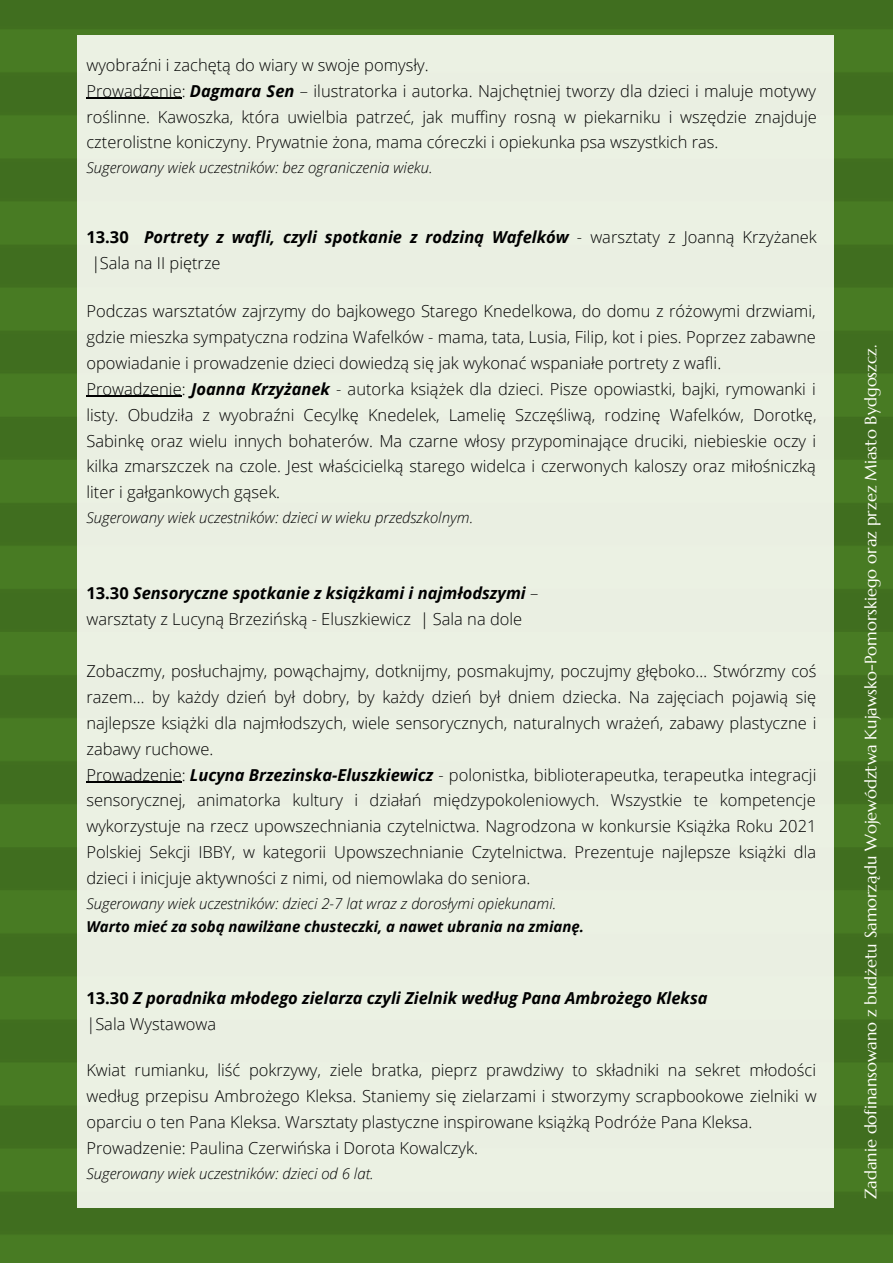
<style>
.page{position:relative;width:893px;height:1264px;background:#fff}
.page>*{position:absolute;margin:0;border:0;box-sizing:border-box;transform-origin:0 0}
.t1{font:300 16.5px/25.8px "Open Sans";color:#000;text-align:justify}
.t2{font:italic 700 16.5px/25.8px "Open Sans";color:#000}
.t3{font:16.5px "Marcellus";color:#fffffa}
.t4{font:italic 300 15px "Open Sans";color:#000}
.t5{font:italic 700 15px "Open Sans";color:#000}
.s1{font-weight:700;font-style:italic}
.s2{font-style:normal}
.s3{font-weight:300;font-style:normal}
.s4{font-weight:300}
.s5{font-style:italic}
</style>
<div class="page">
<img style="left:0;top:0;width:892px;height:1262px">
<div style="left:77px;top:35px;width:756px;height:1172px;background:#ebf0e3"></div>
<hr style="left:86px;top:98px;width:96px;height:1px;background:#000">
<hr style="left:86px;top:396px;width:96px;height:1px;background:#000">
<hr style="left:86px;top:781px;width:96px;height:1px;background:#000">
<p class="t1" style="left:86px;top:52px;width:344px">wyobraźni i zachętą do wiary w swoje pomysły.</p>
<p class="t1" style="left:86px;top:77px;width:731px">Prowadzenie: <span class="s1">Dagmara Sen</span> – ilustratorka i autorka. Najchętniej tworzy dla dzieci i maluje motywy roślinne. Kawoszka, która uwielbia patrzeć, jak muffiny rosną w piekarniku i wszędzie znajduje czterolistne koniczyny. Prywatnie żona, mama córeczki i opiekunka psa wszystkich ras.</p>
<p class="t4" style="left:86px;top:157px;width:348px">Sugerowany wiek uczestników: bez ograniczenia wieku.</p>
<p class="t2" style="left:86px;top:224px;width:731px"><span class="s2">13.30</span> Portrety z wafli, czyli spotkanie z rodziną Wafelków <span class="s3">- warsztaty z Joanną Krzyżanek </span><span class="s4">|</span><span class="s3">Sala na II piętrze</span></p>
<p class="t1" style="left:86px;top:298px;width:730px">Podczas warsztatów zajrzymy do bajkowego Starego Knedelkowa, do domu z różowymi drzwiami, gdzie mieszka sympatyczna rodzina Wafelków - mama, tata, Lusia, Filip, kot i pies. Poprzez zabawne opowiadanie i prowadzenie dzieci dowiedzą się jak wykonać wspaniałe portrety z wafli.</p>
<p class="t1" style="left:86px;top:375px;width:731px">Prowadzenie: <span class="s1">Joanna Krzyżanek</span> - autorka książek dla dzieci. Pisze opowiastki, bajki, rymowanki i listy. Obudziła z wyobraźni Cecylkę Knedelek, Lamelię Szczęśliwą, rodzinę Wafelków, Dorotkę, Sabinkę oraz wielu innych bohaterów. Ma czarne włosy przypominające druciki, niebieskie oczy i kilka zmarszczek na czole. Jest właścicielką starego widelca i czerwonych kaloszy oraz miłośniczką liter i gałgankowych gąsek.</p>
<p class="t4" style="left:86px;top:507px;width:388px">Sugerowany wiek uczestników: dzieci w wieku przedszkolnym.</p>
<p class="t2" style="left:86px;top:580px;width:453px"><span class="s2">13.30</span> Sensoryczne spotkanie z książkami i najmłodszymi <span class="s3">–</span></p>
<p class="t1" style="left:86px;top:606px;width:437px">warsztaty z Lucyną Brzezińską - Eluszkiewicz <span class="s5">|</span> Sala na dole</p>
<p class="t1" style="left:86px;top:657px;width:731px">Zobaczmy, posłuchajmy, powąchajmy, dotknijmy, posmakujmy, poczujmy głęboko… Stwórzmy coś razem… by każdy dzień był dobry, by każdy dzień był dniem dziecka. Na zajęciach pojawią się najlepsze książki dla najmłodszych, wiele sensorycznych, naturalnych wrażeń, zabawy plastyczne i zabawy ruchowe.</p>
<p class="t1" style="left:86px;top:761px;width:731px">Prowadzenie: <span class="s1">Lucyna Brzezinska-Eluszkiewicz</span> - polonistka, biblioterapeutka, terapeutka integracji sensorycznej, animatorka kultury i działań międzypokoleniowych. Wszystkie te kompetencje wykorzystuje na rzecz upowszechniania czytelnictwa. Nagrodzona w konkursie Książka Roku 2021<br>Polskiej Sekcji IBBY, w kategorii Upowszechnianie Czytelnictwa. Prezentuje najlepsze książki dla dzieci i inicjuje aktywności z nimi, od niemowlaka do seniora.</p>
<p class="t4" style="left:86px;top:892px;width:471px">Sugerowany wiek uczestników: dzieci 2-7 lat wraz z dorosłymi opiekunami.</p>
<p class="t5" style="left:86px;top:916px;width:499px">Warto mieć za sobą nawilżane chusteczki, a nawet ubrania na zmianę.</p>
<p class="t2" style="left:86px;top:985px;width:622px"><span class="s2">13.30</span> Z poradnika młodego zielarza czyli Zielnik według Pana Ambrożego Kleksa</p>
<p class="t1" style="left:86px;top:1010px;width:131px">|Sala Wystawowa</p>
<p class="t1" style="left:86px;top:1056px;width:731px">Kwiat rumianku, liść pokrzywy, ziele bratka, pieprz prawdziwy to składniki na sekret młodości według przepisu Ambrożego Kleksa. Staniemy się zielarzami i stworzymy scrapbookowe zielniki w oparciu o ten Pana Kleksa. Warsztaty plastyczne inspirowane książką Podróże Pana Kleksa.</p>
<p class="t1" style="left:86px;top:1134px;width:393px">Prowadzenie: Paulina Czerwińska i Dorota Kowalczyk.</p>
<p class="t4" style="left:86px;top:1162px;width:289px">Sugerowany wiek uczestników: dzieci od 6 lat.</p>
<p class="t3" style="left:860px;top:1199px;width:856px;rotate:-90deg">Zadanie dofinansowano z budżetu Samorządu Województwa Kujawsko-Pomorskiego oraz przez Miasto Bydgoszcz.</p>
</div>
